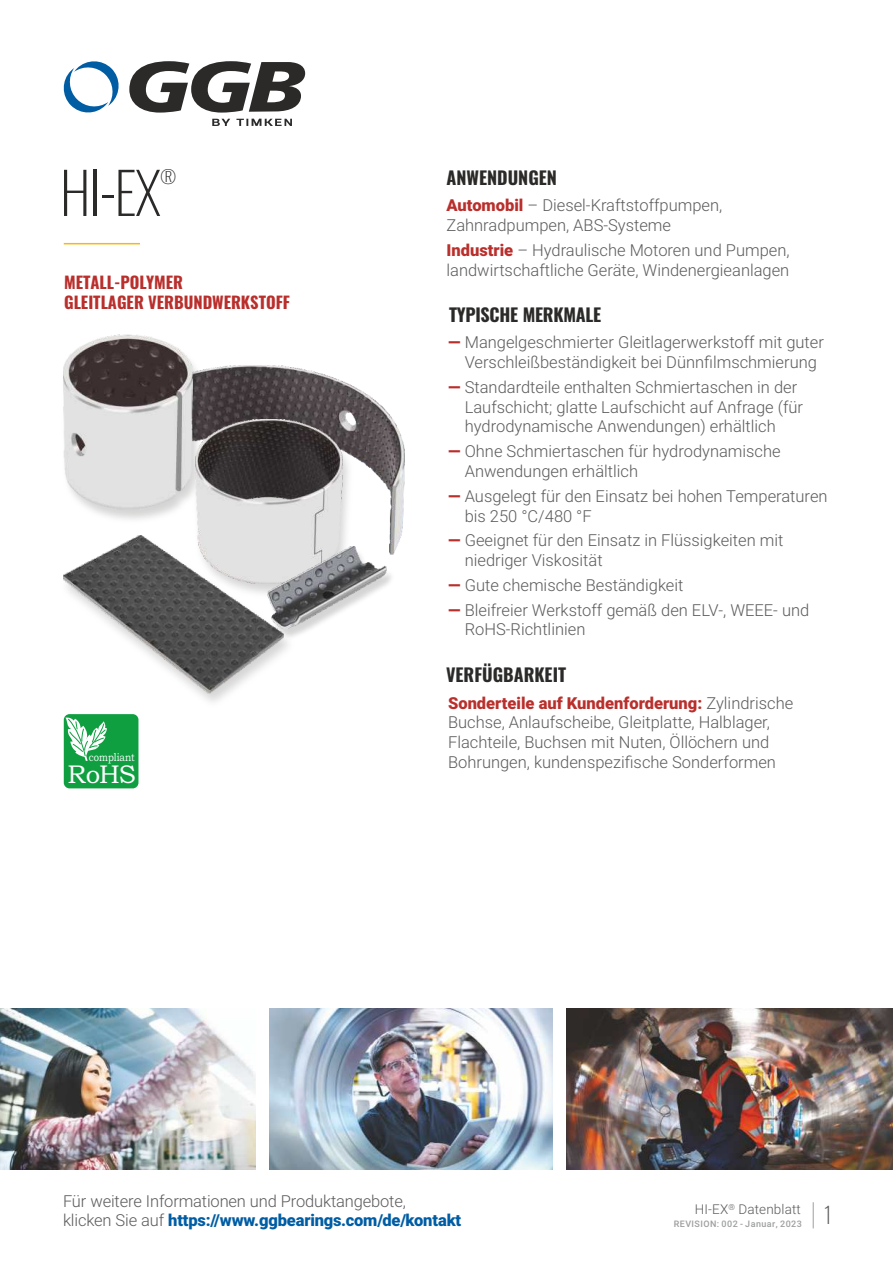
<style>
.page{position:relative;width:893px;height:1263px;background:#fff}
.page>*{position:absolute;margin:0;border:0;box-sizing:border-box;transform-origin:0 0}
.t1{font:200 57px "Oswald";color:#2b2a29}
.t2{font:25.65px "Bookman Old Style";color:#fefefe}
.t3{font:200 22.5px "Oswald";color:#5b5b5b}
.t4{font:700 18px "Oswald";color:#2b2a29}
.t5{font:200 18px "Oswald";color:#2b2a29}
.t6{font:300 16.5px/19.8px "Roboto";color:#5b5b5b}
.t7{font:700 16.5px/19.5px "Oswald";color:#b92f2c}
.t8{font:300 13.5px "Roboto";letter-spacing:.01em;color:#5b5b5b}
.t9{font:11.25px "Bookman Old Style";color:#fefefe;scale:.84 1}
.t10{font:500 9px "Roboto";letter-spacing:.05em;color:#9d9e9e}
.t11{font:300 8.25px "Roboto";color:#5b5b5b}
.s1{font-weight:900;color:#b92f2c}
.s2{font-weight:900;color:#005da4}
</style>
<div class="page">
<img style="left:0;top:1008px;width:256px;height:161px">
<img style="left:269px;top:1008px;width:284px;height:161px">
<img style="left:566px;top:1008px;width:327px;height:161px">
<svg style="left:813px;top:1202px;width:1px;height:26px"></svg>
<img style="left:209px;top:366px;width:195px;height:181px">
<hr style="left:64px;top:243px;width:76px;height:1px;background:#fab909">
<img style="left:63px;top:364px;width:146px;height:156px">
<img style="left:64px;top:334px;width:128px;height:175px">
<img style="left:185px;top:414px;width:176px;height:132px">
<img style="left:195px;top:420px;width:147px;height:126px">
<img style="left:63px;top:528px;width:241px;height:189px">
<img style="left:64px;top:536px;width:220px;height:157px">
<img style="left:264px;top:547px;width:133px;height:98px">
<img style="left:268px;top:546px;width:118px;height:82px">
<div style="left:64px;top:714px;width:74px;height:74px;background:#0f9f41;border-radius:6px"></div>
<svg style="left:63px;top:717px;width:44px;height:44px"></svg>
<svg style="left:212px;top:119px;width:80px;height:7px"></svg>
<svg style="left:63px;top:61px;width:56px;height:52px"></svg>
<svg style="left:129px;top:61px;width:176px;height:52px"></svg>
<p class="t5" style="left:160px;top:164px;width:17px">®</p>
<h1 class="t1" style="left:60px;top:154px;width:103px">HI-EX</h1>
<p class="t7" style="left:64px;top:273px;width:227px">METALL-POLYMER<br>GLEITLAGER VERBUNDWERKSTOFF</p>
<p class="t9" style="left:89px;top:752px;width:56px">compliant</p>
<h2 class="t2" style="left:67px;top:765px;width:70px">RoHS</h2>
<p class="t4" style="left:446px;top:165px;width:112px">ANWENDUNGEN</p>
<p class="t6" style="left:446px;top:197px;width:277px"><span class="s1">Automobil</span> – Diesel-Kraftstoffpumpen,<br>Zahnradpumpen, ABS-Systeme</p>
<p class="t6" style="left:446px;top:242px;width:345px"><span class="s1">Industrie</span> – Hydraulische Motoren und Pumpen, landwirtschaftliche Geräte, Windenergieanlagen</p>
<p class="t4" style="left:449px;top:303px;width:154px">TYPISCHE MERKMALE</p>
<p class="t6" style="left:448px;top:334px;width:377px;text-align:center"><span class="s1">—</span> Mangelgeschmierter Gleitlagerwerkstoff mit guter<br>Verschleißbeständigkeit bei Dünnfilmschmierung</p>
<p class="t6" style="left:465px;top:379px;width:340px;text-indent:-17px"><span class="s1">—</span> Standardteile enthalten Schmiertaschen in der<br>Laufschicht; glatte Laufschicht auf Anfrage (für hydrodynamische Anwendungen) erhältlich</p>
<p class="t6" style="left:465px;top:443px;width:317px;text-indent:-17px"><span class="s1">—</span> Ohne Schmiertaschen für hydrodynamische<br>Anwendungen erhältlich</p>
<p class="t6" style="left:465px;top:488px;width:364px;text-indent:-17px"><span class="s1">—</span> Ausgelegt für den Einsatz bei hohen Temperaturen bis 250 °C/480 °F</p>
<p class="t6" style="left:465px;top:532px;width:320px;text-indent:-17px"><span class="s1">—</span> Geeignet für den Einsatz in Flüssigkeiten mit niedriger Viskosität</p>
<p class="t6" style="left:448px;top:577px;width:237px"><span class="s1">—</span> Gute chemische Beständigkeit</p>
<p class="t6" style="left:465px;top:602px;width:346px;text-indent:-17px"><span class="s1">—</span> Bleifreier Werkstoff gemäß den ELV-, WEEE- und<br>RoHS-Richtlinien</p>
<p class="t4" style="left:446px;top:662px;width:122px">VERFÜGBARKEIT</p>
<p class="t6" style="left:448px;top:694px;width:347px"><span class="s1">Sonderteile auf Kundenforderung:</span> Zylindrische Buchse, Anlaufscheibe, Gleitplatte, Halblager, Flachteile, Buchsen mit Nuten, Öllöchern und Bohrungen, kundenspezifische Sonderformen</p>
<p class="t6" style="left:63px;top:1193px;width:400px">Für weitere Informationen und Produktangebote,<br>klicken Sie auf <span class="s2">https://www.ggbearings.com/de/kontakt</span></p>
<h3 class="t3" style="left:823px;top:1200px;width:11px">1</h3>
<p class="t11" style="left:728px;top:1204px;width:8px">®</p>
<p class="t8" style="left:695px;top:1204px;width:108px">HI-EX Datenblatt</p>
<p class="t10" style="left:674px;top:1220px;width:130px">REVISION: 002 - Januar, 2023</p>
</div>
